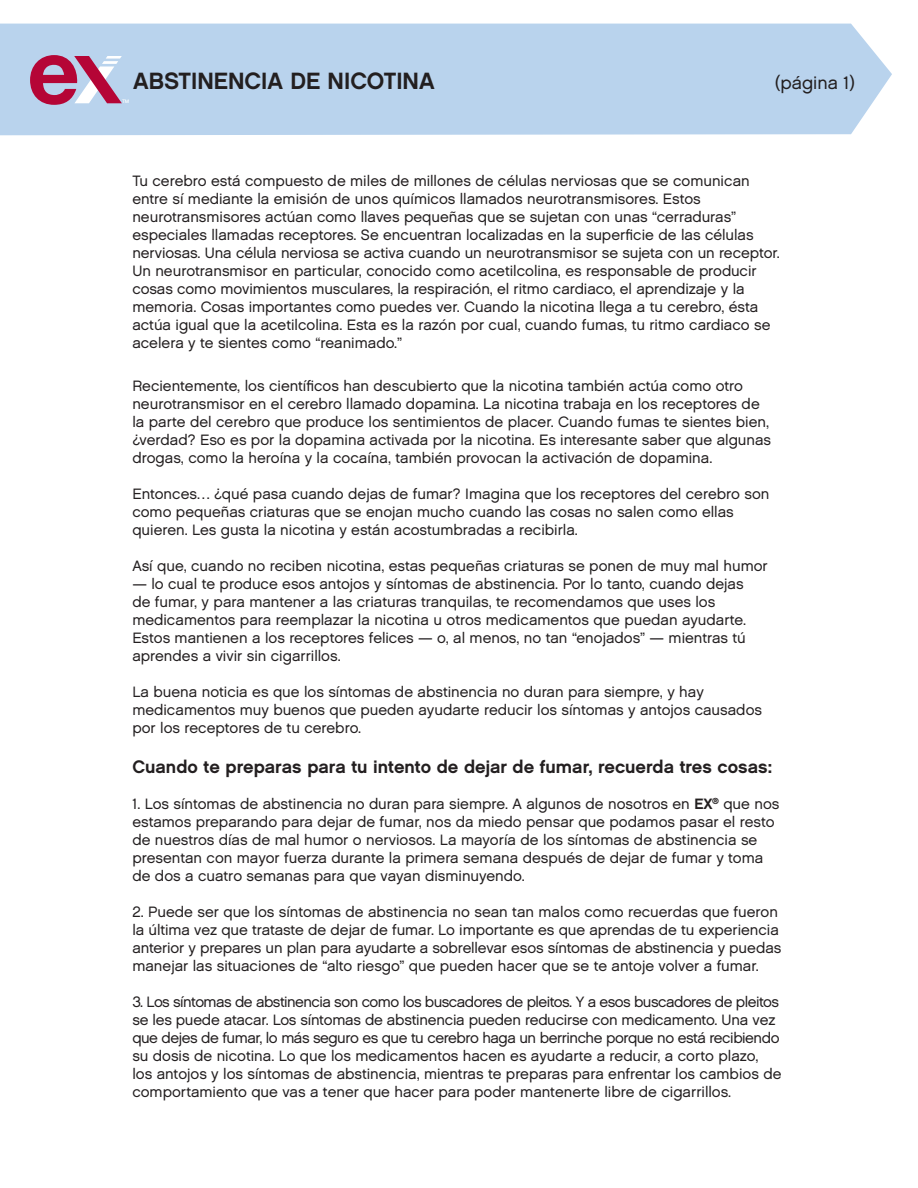
<style>
.page{position:relative;width:918px;height:1188px;background:#fff}
.page>*{position:absolute;margin:0;border:0;box-sizing:border-box;transform-origin:0 0}
.t1{font:23.55px "Chalet New York Nineteen Sixty";color:#231f20}
.t2{font:18px "Chalet New York Nineteen Sixty";color:#231f20}
.t3{font:18px "Chalet London Nineteen Sixty";color:#231f20}
.t4{font:15px/18px "Chalet London Nineteen Sixty";color:#231f20}
.t5{font:7.95px "Chalet London Nineteen Sixty";color:#fff}
.s1{font-family:"Chalet New York Nineteen Sixty"}
</style>
<div class="page">
<div style="left:0;top:24px;width:892px;height:111px;background:#b9d3ed"></div>
<svg style="left:30px;top:55px;width:92px;height:50px"></svg>
<p class="t1" style="left:133px;top:66px;width:301px">Abstinencia de Nicotina</p>
<p class="t3" style="left:775px;top:72px;width:82px">(página 1)</p>
<p class="t5" style="left:122px;top:98px;width:9px">™</p>
<p class="t4" style="left:132px;top:172px;width:619px">Tu cerebro está compuesto de miles de millones de células nerviosas que se comunican entre sí mediante la emisión de unos químicos llamados neurotransmisores. Estos</p>
<p class="t4" style="left:132px;top:208px;width:649px">neurotransmisores actúan como llaves pequeñas que se sujetan con unas “cerraduras” especiales llamadas receptores. Se encuentran localizadas en la superficie de las células nerviosas. Una célula nerviosa se activa cuando un neurotransmisor se sujeta con un receptor.<br>Un neurotransmisor en particular, conocido como acetilcolina, es responsable de producir cosas como movimientos musculares, la respiración, el ritmo cardiaco, el aprendizaje y la memoria. Cosas importantes como puedes ver. Cuando la nicotina llega a tu cerebro, ésta actúa igual que la acetilcolina. Esta es la razón por cual, cuando fumas, tu ritmo cardiaco se acelera y te sientes como “reanimado.”</p>
<p class="t4" style="left:132px;top:377px;width:629px">Recientemente, los científicos han descubierto que la nicotina también actúa como otro neurotransmisor en el cerebro llamado dopamina. La nicotina trabaja en los receptores de</p>
<p class="t4" style="left:132px;top:413px;width:640px">la parte del cerebro que produce los sentimientos de placer. Cuando fumas te sientes bien, ¿verdad? Eso es por la dopamina activada por la nicotina. Es interesante saber que algunas drogas, como la heroína y la cocaína, también provocan la activación de dopamina.</p>
<p class="t4" style="left:132px;top:485px;width:639px">Entonces… ¿qué pasa cuando dejas de fumar? Imagina que los receptores del cerebro son como pequeñas criaturas que se enojan mucho cuando las cosas no salen como ellas quieren. Les gusta la nicotina y están acostumbradas a recibirla.</p>
<p class="t4" style="left:132px;top:557px;width:637px">Así que, cuando no reciben nicotina, estas pequeñas criaturas se ponen de muy mal humor</p>
<p class="t4" style="left:132px;top:575px;width:613px">— lo cual te produce esos antojos y síntomas de abstinencia. Por lo tanto, cuando dejas</p>
<p class="t4" style="left:132px;top:593px;width:584px">de fumar, y para mantener a las criaturas tranquilas, te recomendamos que uses los</p>
<p class="t4" style="left:132px;top:611px;width:615px;text-align:justify">medicamentos para reemplazar la nicotina u otros medicamentos que puedan ayudarte.<br>Estos mantienen a los receptores felices — o, al menos, no tan “enojados” — mientras tú aprendes a vivir sin cigarrillos.</p>
<p class="t4" style="left:132px;top:683px;width:573px">La buena noticia es que los síntomas de abstinencia no duran para siempre, y hay</p>
<p class="t4" style="left:132px;top:701px;width:631px">medicamentos muy buenos que pueden ayudarte reducir los síntomas y antojos causados por los receptores de tu cerebro.</p>
<p class="t2" style="left:132px;top:755px;width:641px">Cuando te preparas para tu intento de dejar de fumar, recuerda tres cosas:</p>
<p class="t4" style="left:132px;top:794px;width:649px">1. Los síntomas de abstinencia no duran para siempre. A algunos de nosotros en <span class="s1">EX</span><sup>®</sup> que nos estamos preparando para dejar de fumar, nos da miedo pensar que podamos pasar el resto de nuestros días de mal humor o nerviosos. La mayoría de los síntomas de abstinencia se presentan con mayor fuerza durante la primera semana después de dejar de fumar y toma de dos a cuatro semanas para que vayan disminuyendo.</p>
<p class="t4" style="left:132px;top:902px;width:651px">2. Puede ser que los síntomas de abstinencia no sean tan malos como recuerdas que fueron la última vez que trataste de dejar de fumar. Lo importante es que aprendas de tu experiencia anterior y prepares un plan para ayudarte a sobrellevar esos síntomas de abstinencia y puedas manejar las situaciones de “alto riesgo” que pueden hacer que se te antoje volver a fumar.</p>
<p class="t4" style="left:132px;top:992px;width:651px">3. Los síntomas de abstinencia son como los buscadores de pleitos. Y a esos buscadores de pleitos se les puede atacar. Los síntomas de abstinencia pueden reducirse con medicamento. Una vez que dejes de fumar, lo más seguro es que tu cerebro haga un berrinche porque no está recibiendo su dosis de nicotina. Lo que los medicamentos hacen es ayudarte a reducir, a corto plazo, los antojos y los síntomas de abstinencia, mientras te preparas para enfrentar los cambios de comportamiento que vas a tener que hacer para poder mantenerte libre de cigarrillos.</p>
</div>
